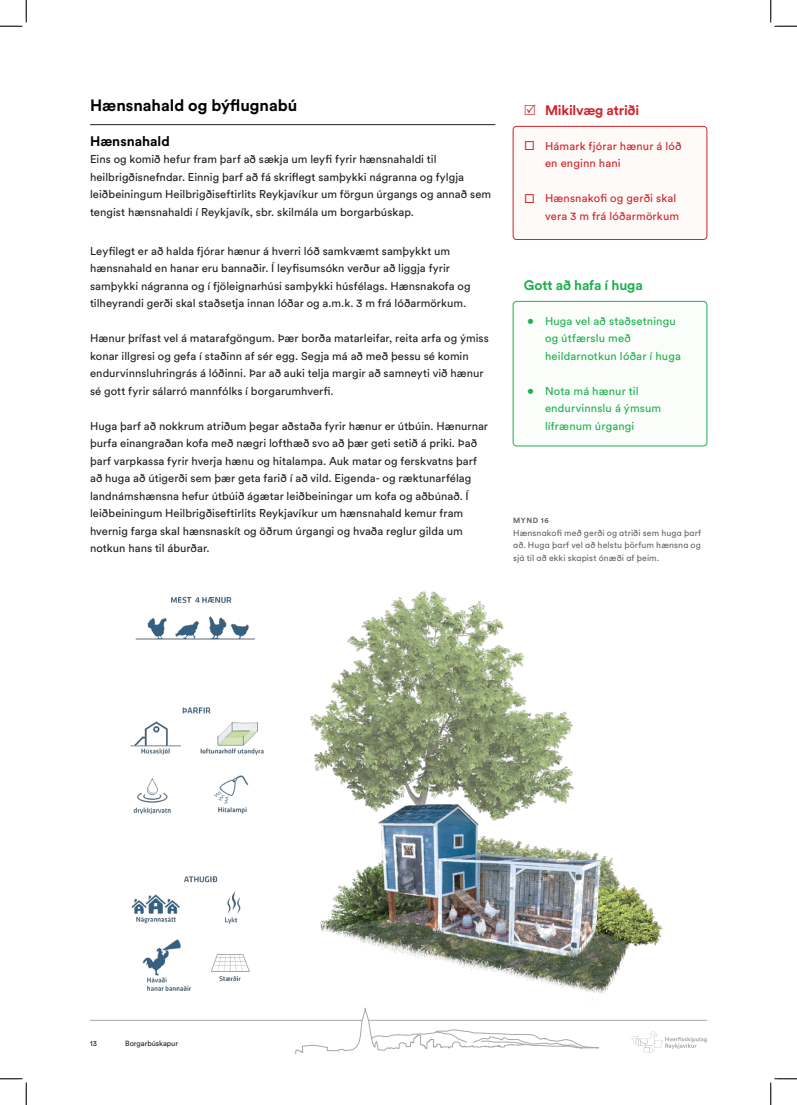
<style>
.page{position:relative;width:797px;height:1105px;background:#fff}
.page>*{position:absolute;margin:0;border:0;box-sizing:border-box;transform-origin:0 0}
.Fyrirsögn_21{font:700 16.25px "Circular Std";color:#000}
.GAHIH_Fyrirsögn{font:700 13.75px "Circular Std";letter-spacing:-.01em;color:#1fb04f}
.t1{font:700 13.75px "Circular Std";letter-spacing:-.015em;color:#d1232a}
.Fyrirsögn_31{font:700 13.75px "Circular Std";color:#000}
.Texti{font:11.25px/17.5px "Circular Std";letter-spacing:.005em;color:#231f20}
.Fyrirsögn_31-2{font:11.25px/17.5px "Circular Std";letter-spacing:.005em;color:#231f20}
.t2{font:11.25px/17.5px "Circular Std";letter-spacing:.015em;color:#1fb04f}
.t3{font:11.25px/17.5px "Circular Std";letter-spacing:.015em;color:#d1232a}
.t4{font:8.75px/12.5px "Circular Std";letter-spacing:.015em;color:#231f20;text-align:justify}
.t5{font:7.5px "Circular Std";letter-spacing:-.01em;color:#231f20}
.t6{font:700 7.5px "Circular Std";letter-spacing:.08em;color:#231f20}
.s1{font-size:12.5px}
</style>
<div class="page">
<svg style="left:295px;top:1007px;width:304px;height:47px"></svg>
<svg style="left:631px;top:1032px;width:75px;height:20px"></svg>
<hr style="left:368px;top:1020px;width:338px;height:1px;background:#a6a8ab">
<hr style="left:90px;top:1020px;width:272px;height:1px;background:#a6a8ab">
<hr style="left:90px;top:124px;width:405px;height:1px;background:#231f20">
<img style="left:130px;top:592px;width:533px;height:409px">
<div style="left:513px;top:126px;width:194px;height:113px;background:#fdfaf8;border-radius:4px"></div>
<div style="left:513px;top:126px;width:194px;height:114px;border:1px solid #d1232a;border-radius:4px"></div>
<div style="left:513px;top:301px;width:194px;height:145px;background:#fafdfa;border-radius:4px"></div>
<div style="left:513px;top:301px;width:194px;height:145px;border:1px solid #1fb04f;border-radius:4px"></div>
<svg style="left:0;top:0;width:27px;height:27px"></svg>
<svg style="left:0;top:1078px;width:27px;height:27px"></svg>
<svg style="left:770px;top:0;width:27px;height:27px"></svg>
<svg style="left:770px;top:1078px;width:27px;height:27px"></svg>
<p class="Fyrirsögn_21" style="left:90px;top:95px;width:209px">Hænsnahald og býflugnabú</p>
<p class="Fyrirsögn_31" style="left:90px;top:132px;width:81px">Hænsnahald</p>
<p class="Fyrirsögn_31-2" style="left:90px;top:151px;width:402px">Eins og komið hefur fram þarf að sækja um leyfi fyrir hænsnahaldi til heilbrigðisnefndar. Einnig þarf að fá skriflegt samþykki nágranna og fylgja leiðbeiningum Heilbrigðiseftirlits Reykjavíkur um förgun úrgangs og annað sem tengist hænsnahaldi í Reykjavík, sbr. skilmála um borgarbúskap.</p>
<p class="Texti" style="left:90px;top:242px;width:382px">Leyfilegt er að halda fjórar hænur á hverri lóð samkvæmt samþykkt um hænsnahald en hanar eru bannaðir. Í leyfisumsókn verður að liggja fyrir samþykki nágranna og í fjöleignarhúsi samþykki húsfélags. Hænsnakofa og tilheyrandi gerði skal staðsetja innan lóðar og a.m.k. 3 m frá lóðarmörkum.</p>
<p class="Texti" style="left:90px;top:329px;width:400px">Hænur þrífast vel á matarafgöngum. Þær borða matarleifar, reita arfa og ýmiss konar illgresi og gefa í staðinn af sér egg. Segja má að með þessu sé komin endurvinnsluhringrás á lóðinni. Þar að auki telja margir að samneyti við hænur sé gott fyrir sálarró mannfólks í borgarumhverfi.</p>
<p class="Texti" style="left:90px;top:417px;width:399px">Huga þarf að nokkrum atriðum þegar aðstaða fyrir hænur er útbúin. Hænurnar þurfa einangraðan kofa með nægri lofthæð svo að þær geti setið á priki. Það þarf varpkassa fyrir hverja hænu og hitalampa. Auk matar og ferskvatns þarf að huga að útigerði sem þær geta farið í að vild. Eigenda- og ræktunarfélag landnámshænsna hefur útbúið ágætar leiðbeiningar um kofa og aðbúnað. Í leiðbeiningum Heilbrigðiseftirlits Reykjavíkur um hænsnahald kemur fram hvernig farga skal hænsnaskít og öðrum úrgangi og hvaða reglur gilda um notkun hans til áburðar.</p>
<p class="t1" style="left:545px;top:101px;width:96px">Mikilvæg atriði</p>
<p class="t3" style="left:545px;top:137px;width:138px;text-indent:-21px"><span class="s1">□</span> Hámark fjórar hænur á lóð en enginn hani</p>
<p class="t3" style="left:523px;top:189px;width:157px;text-align:right"><span class="s1">□</span> Hænsnakofi og gerði skal vera 3 m frá lóðarmörkum</p>
<p class="GAHIH_Fyrirsögn" style="left:523px;top:276px;width:120px">Gott að hafa í huga</p>
<p class="t2" style="left:545px;top:312px;width:137px;text-indent:-18px"><span class="s1">•</span> Huga vel að staðsetningu og útfærslu með heildarnotkun lóðar í huga</p>
<p class="t2" style="left:545px;top:382px;width:118px;text-indent:-18px"><span class="s1">•</span> Nota má hænur til endurvinnslu á ýmsum lífrænum úrgangi</p>
<p class="t6" style="left:513px;top:516px;width:37px">MYND 16</p>
<p class="t4" style="left:513px;top:526px;width:190px">Hænsnakofi með gerði og atriði sem huga þarf að. Huga þarf vel að helstu þörfum hænsna og sjá til að ekki skapist ónæði af þeim.</p>
<p class="t5" style="left:90px;top:1039px;width:8px">13</p>
<p class="t5" style="left:125px;top:1039px;width:54px">Borgarbúskapur</p>
</div>
